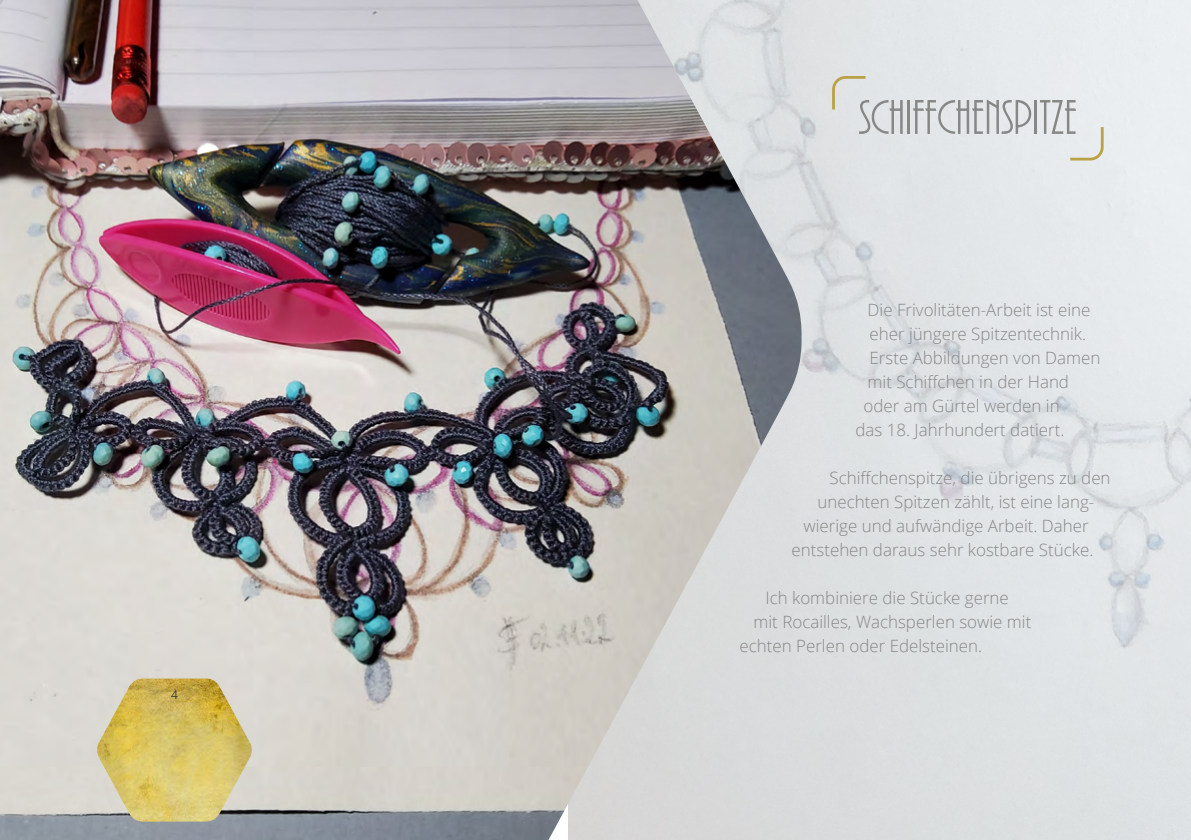
<style>
.page{position:relative;width:1191px;height:840px;background:#fff}
.page>*{position:absolute;margin:0;border:0;box-sizing:border-box;transform-origin:0 0}
.Titel{font:50.8px "ARBONNIE";color:#878786}
.Fließtext_ohne_Einzug{font:300 17px "Open Sans";color:#878786}
.t1{font:12px "Open Sans";color:#3b3b3a}
</style>
<div class="page">
<svg style="left:830px;top:75px;width:38px;height:37px"></svg>
<svg style="left:1067px;top:124px;width:38px;height:38px"></svg>
<img style="left:0;top:0;width:801px;height:839px">
<img style="left:97px;top:678px;width:155px;height:143px">
<p class="t1" style="left:171px;top:686px;width:8px">4</p>
<p class="Titel" style="left:858px;top:91px;width:220px">SCHIFFCHENSPITZE</p>
<p class="Fließtext_ohne_Einzug" style="left:867px;top:298px;width:224px">Die Frivolitäten-Arbeit ist eine</p>
<p class="Fließtext_ohne_Einzug" style="left:869px;top:322px;width:218px">eher jüngere Spitzentechnik.</p>
<p class="Fließtext_ohne_Einzug" style="left:869px;top:346px;width:232px">Erste Abbildungen von Damen</p>
<p class="Fließtext_ohne_Einzug" style="left:867px;top:369px;width:203px">mit Schiffchen in der Hand</p>
<p class="Fließtext_ohne_Einzug" style="left:863px;top:393px;width:198px">oder am Gürtel werden in</p>
<p class="Fließtext_ohne_Einzug" style="left:855px;top:417px;width:210px">das 18. Jahrhundert datiert.</p>
<p class="Fließtext_ohne_Einzug" style="left:829px;top:465px;width:282px">Schiffchenspitze, die übrigens zu den</p>
<p class="Fließtext_ohne_Einzug" style="left:817px;top:489px;width:278px">unechten Spitzen zählt, ist eine lang-</p>
<p class="Fließtext_ohne_Einzug" style="left:803px;top:513px;width:287px">wierige und aufwändige Arbeit. Daher</p>
<p class="Fließtext_ohne_Einzug" style="left:791px;top:537px;width:303px">entstehen daraus sehr kostbare Stücke.</p>
<p class="Fließtext_ohne_Einzug" style="left:765px;top:585px;width:245px">Ich kombiniere die Stücke gerne</p>
<p class="Fließtext_ohne_Einzug" style="left:753px;top:609px;width:279px">mit Rocailles, Wachsperlen sowie mit</p>
<p class="Fließtext_ohne_Einzug" style="left:739px;top:633px;width:244px">echten Perlen oder Edelsteinen.</p>
</div>
